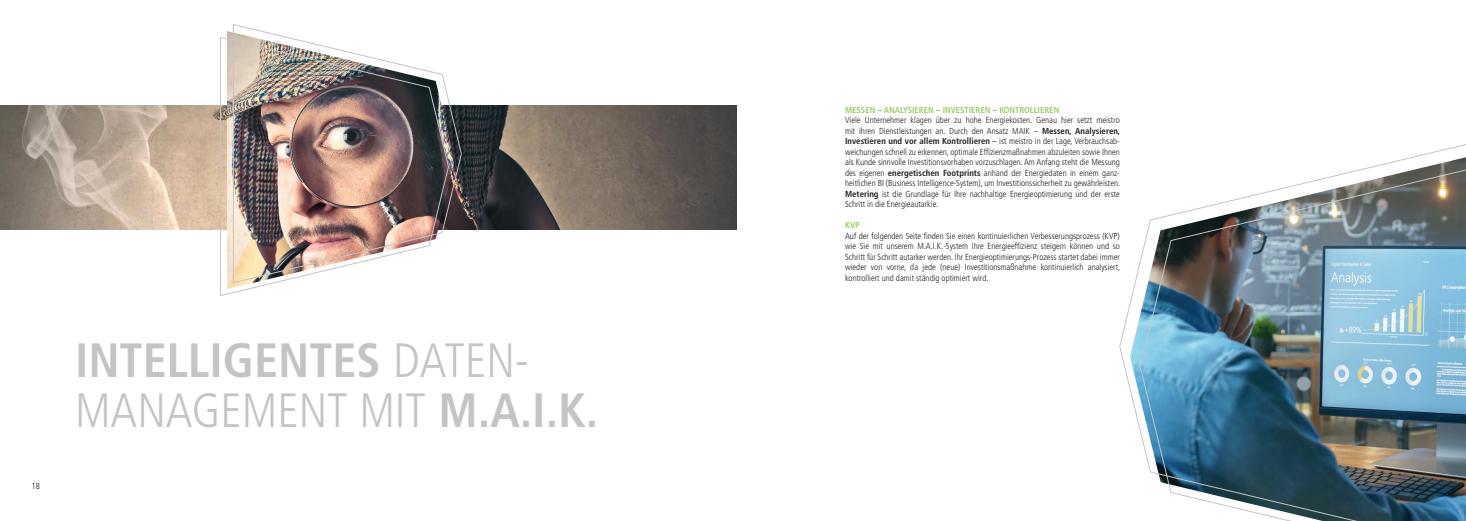
<style>
.page{position:relative;width:1466px;height:521px;background:#fff}
.page>*{position:absolute;margin:0;border:0;box-sizing:border-box;transform-origin:0 0}
.t1{font:700 condensed 48.12px/49.9px "Frutiger LT Std";color:#c4c4c5}
.t2{font:300 condensed 8.75px/10.5px "Frutiger LT Std";color:#241f1f}
.t3{font:700 condensed 8.75px "Frutiger LT Std";color:#9dce65}
.s1{font-weight:300}
.s2{font-weight:700;color:#9dce65}
.s3{font-weight:700;color:#81c440}
.s4{font-weight:700}
</style>
<div class="page">
<img style="left:0;top:105px;width:737px;height:124px">
<svg style="left:233px;top:24px;width:229px;height:206px"></svg>
<img style="left:220px;top:37px;width:229px;height:259px">
<svg style="left:1119px;top:144px;width:347px;height:283px"></svg>
<img style="left:1139px;top:160px;width:327px;height:361px">
<p class="t2" style="left:32px;top:481px;width:10px">18</p>
<h1 class="t1" style="left:75px;top:335px;width:525px">INTELLIGENTES <span class="s1">DATEN-<br>MANAGEMENT MIT</span> M.A.I.K.</h1>
<p class="t2" style="left:845px;top:104px;width:277px"><span class="s2">MESSEN</span> <span class="s3">–</span> <span class="s2">ANALYSIEREN</span> <span class="s3">–</span> <span class="s2">INVESTIEREN</span> <span class="s3">–</span> <span class="s2">KONTROLLIEREN<br></span>Viele Unternehmer klagen über zu hohe Energiekosten. Genau hier setzt meistro mit ihren Dienstleistungen an. Durch den Ansatz MAIK – <span class="s4">Messen, Analysieren, Investieren und vor allem Kontrollieren</span> – ist meistro in der Lage, Verbrauchsab&shy;weichungen schnell zu erkennen, optimale Effizienzmaßnahmen abzuleiten sowie Ihnen als Kunde sinnvolle Investitionsvorhaben vorzuschlagen. Am Anfang steht die Messung des eigenen <span class="s4">energetischen Footprints</span> anhand der Energiedaten in einem ganz&shy;heitlichen BI (Business Intelligence-System), um Investitionssicherheit zu gewährleisten.<br><span class="s4">Metering</span> ist die Grundlage für Ihre nachhaltige Energieoptimierung und der erste Schritt in die Energieautarkie.</p>
<p class="t3" style="left:845px;top:220px;width:16px">KVP</p>
<p class="t2" style="left:845px;top:230px;width:277px;text-align:justify">Auf der folgenden Seite finden Sie einen kontinuierlichen Verbesserungsprozess (KVP) wie Sie mit unserem M.A.I.K.-System Ihre Energieeffizienz steigern können und so Schritt für Schritt autarker werden. Ihr Energieoptimierungs-Prozess startet dabei immer wieder von vorne, da jede (neue) Investitionsmaßnahme kontinuierlich analysiert, kontrolliert und damit ständig optimiert wird.</p>
</div>
